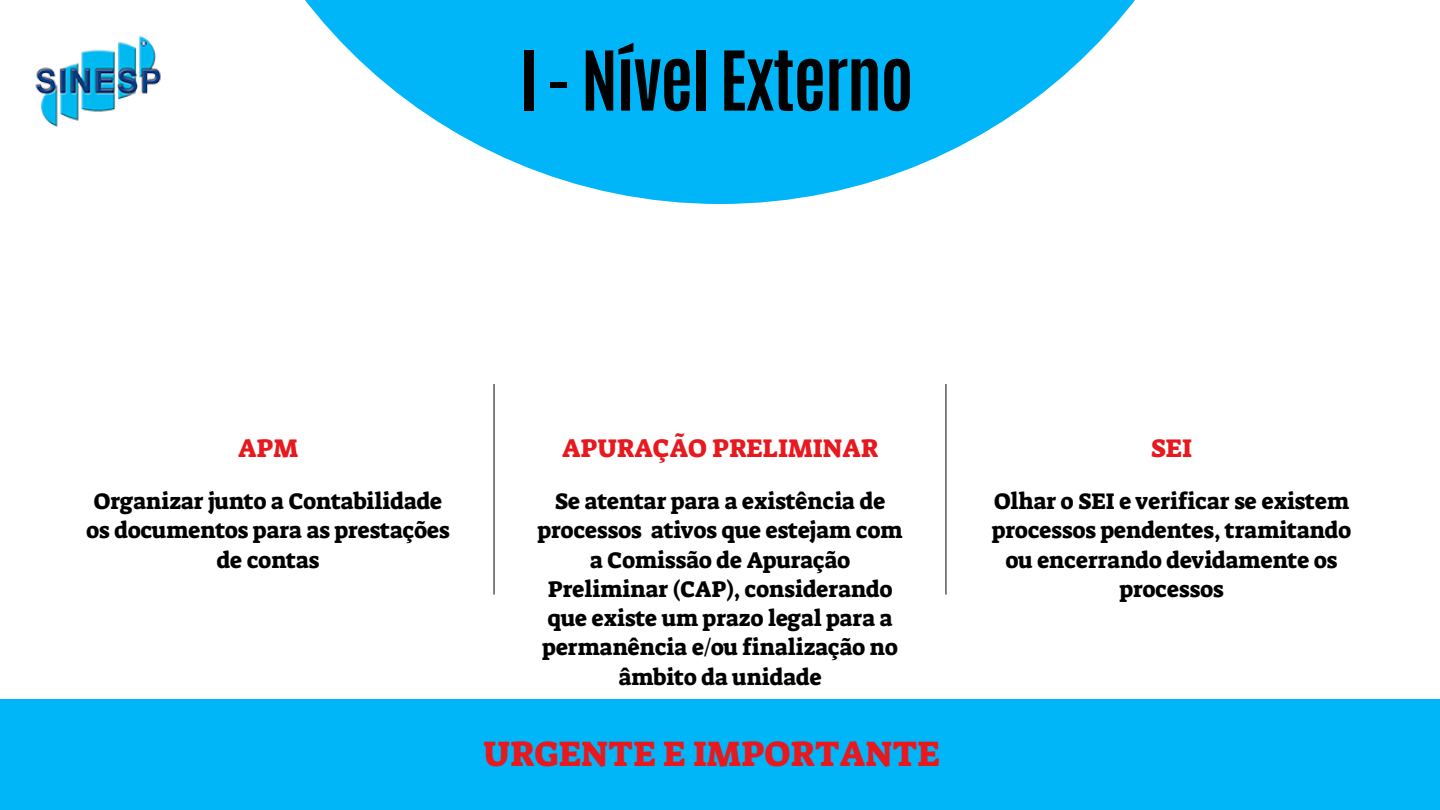
<style>
.page{position:relative;width:1440px;height:810px;background:#fff}
.page>*{position:absolute;margin:0;border:0;box-sizing:border-box;transform-origin:0 0}
.t1{font:700 70px "Antonio";letter-spacing:-.02em;color:#000}
.t2{font:36px "Suez One";color:#e7191f}
.t3{font:26px "Suez One";color:#e7191f}
.t4{font:23px/29.2px "Suez One";color:#000;text-align:center}
</style>
<div class="page">
<svg style="left:305px;top:0;width:830px;height:204px;fill:#00b5f8"></svg>
<div style="left:0;top:699px;width:1440px;height:111px;background:#00b5f8"></div>
<hr style="left:494px;top:384px;width:1px;height:211px;background:#000">
<hr style="left:946px;top:384px;width:1px;height:211px;background:#000">
<img style="left:35px;top:35px;width:126px;height:92px">
<p class="t1" style="left:519px;top:31px;width:396px">I - Nível Externo</p>
<p class="t3" style="left:238px;top:432px;width:62px">APM</p>
<p class="t4" style="left:86px;top:487px;width:365px">Organizar junto a Contabilidade os documentos para as prestações de contas</p>
<p class="t3" style="left:562px;top:432px;width:318px">APURAÇÃO PRELIMINAR</p>
<p class="t4" style="left:538px;top:487px;width:366px">Se atentar para a existência de processos ativos que estejam com a Comissão de Apuração<br>Preliminar (CAP), considerando que existe um prazo legal para a permanência e/ou finalização no âmbito da unidade</p>
<p class="t2" style="left:483px;top:730px;width:458px">URGENTE E IMPORTANTE</p>
<p class="t3" style="left:1151px;top:432px;width:43px">SEI</p>
<p class="t4" style="left:992px;top:487px;width:361px">Olhar o SEI e verificar se existem processos pendentes, tramitando ou encerrando devidamente os processos</p>
</div>
